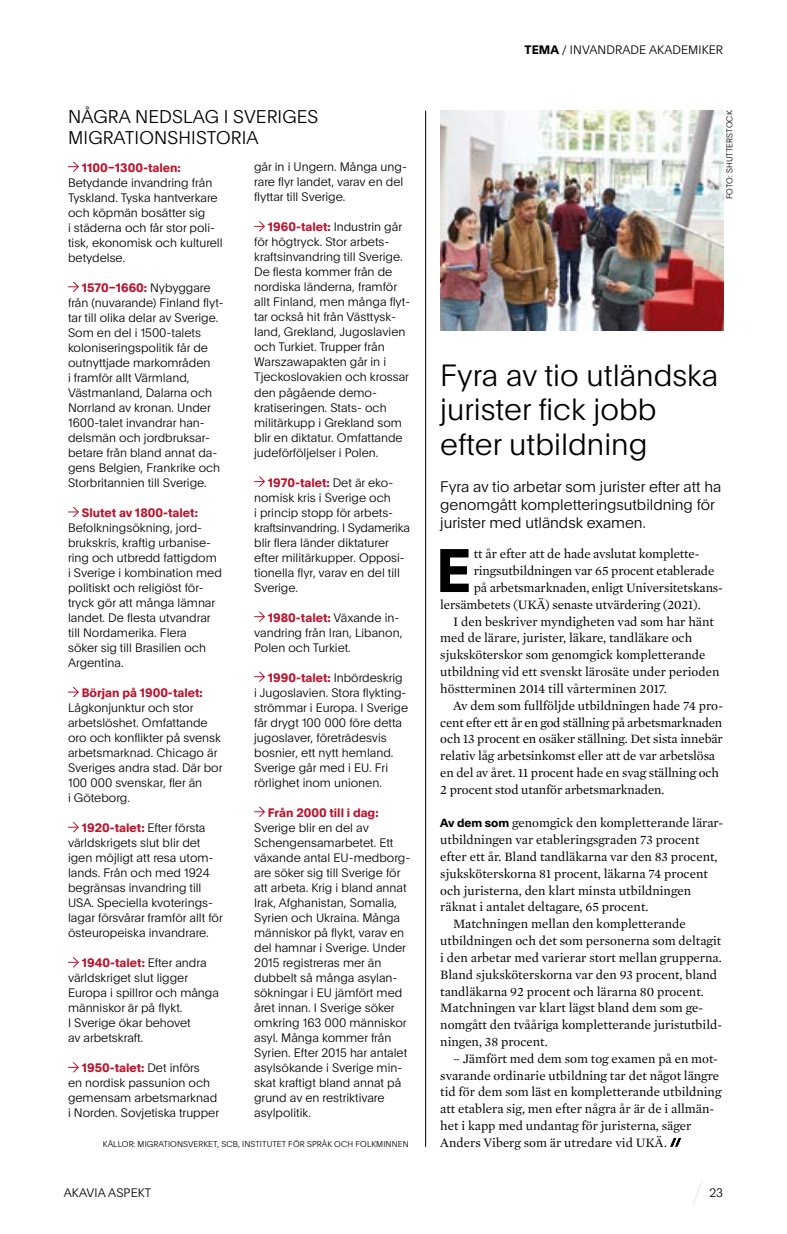
<style>
.page{position:relative;width:787px;height:1234px;background:#fff}
.page>*{position:absolute;margin:0;border:0;box-sizing:border-box;transform-origin:0 0}
.t1{font:700 60px "Plain";color:#000}
.t2{font:100 30px/34.5px "Plain";color:#000}
.t3{font:100 18px/21px "Plain";letter-spacing:.01em;color:#000}
.t4{font:100 15px/18px "Plain";color:#000}
.t5{font:13.05px/16.8px "Mercury Text G1";color:#000}
.t6{font:13.05px "Mercury Text G1";letter-spacing:-.02em;color:#000}
.t7{font:100 12px/15px "Plain";color:#000}
.t8{font:700 12px "Plain";color:#bc132c}
.t9{font:100 8.25px "Plain";letter-spacing:.01em;color:#000}
.s1{font-weight:700;color:#bc132c}
.s2{font-weight:700}
.s3{font-family:"Plain";font-weight:700;font-size:11.55px}
</style>
<div class="page">
<svg style="left:693px;top:1181px;width:10px;height:24px"></svg>
<svg style="left:670px;top:1137px;width:12px;height:10px"></svg>
<hr style="left:425px;top:111px;width:1px;height:1035px;background:#000">
<img style="left:440px;top:111px;width:283px;height:219px">
<svg style="left:68px;top:162px;width:11px;height:10px"></svg>
<svg style="left:68px;top:282px;width:11px;height:10px"></svg>
<svg style="left:68px;top:507px;width:11px;height:10px"></svg>
<svg style="left:68px;top:687px;width:11px;height:10px"></svg>
<svg style="left:68px;top:822px;width:11px;height:10px"></svg>
<svg style="left:68px;top:957px;width:11px;height:10px"></svg>
<svg style="left:68px;top:1062px;width:11px;height:10px"></svg>
<svg style="left:254px;top:221px;width:11px;height:10px"></svg>
<svg style="left:254px;top:476px;width:11px;height:10px"></svg>
<svg style="left:254px;top:611px;width:11px;height:10px"></svg>
<svg style="left:254px;top:671px;width:11px;height:10px"></svg>
<svg style="left:254px;top:806px;width:11px;height:10px"></svg>
<h3 class="t3" style="left:68px;top:105px;width:252px">NÅGRA NEDSLAG I SVERIGES<br>MIGRATIONSHISTORIA</h3>
<p class="t8" style="left:82px;top:159px;width:101px">1100–1300-talen:</p>
<p class="t7" style="left:68px;top:174px;width:156px">Betydande invandring från<br>Tyskland. Tyska hantverkare och köpmän bosätter sig<br>i städerna och får stor poli&shy;tisk, ekonomisk och kulturell betydelse.</p>
<p class="t7" style="left:68px;top:279px;width:157px;text-indent:14px"><span class="s1">1570–1660:</span> Nybyggare från (nuvarande) Finland flyt&shy;tar till olika delar av Sverige.<br>Som en del i 1500-talets koloniseringspolitik får de outnyttjade markområden<br>i framför allt Värmland,<br>Västmanland, Dalarna och<br>Norrland av kronan. Under<br>1600-talet invandrar han&shy;delsmän och jordbruksar&shy;betare från bland annat da&shy;gens Belgien, Frankrike och<br>Storbritannien till Sverige.</p>
<p class="t8" style="left:82px;top:504px;width:118px">Slutet av 1800-talet:</p>
<p class="t7" style="left:68px;top:519px;width:155px">Befolkningsökning, jord&shy;brukskris, kraftig urbanise&shy;ring och utbredd fattigdom i Sverige i kombination med politiskt och religiöst för&shy;tryck gör att många lämnar landet. De flesta utvandrar till Nordamerika. Flera<br>söker sig till Brasilien och<br>Argentina.</p>
<p class="t8" style="left:82px;top:684px;width:123px">Början på 1900-talet:</p>
<p class="t7" style="left:68px;top:699px;width:156px">Lågkonjunktur och stor arbetslöshet. Omfattande oro och konflikter på svensk arbetsmarknad. Chicago är<br>Sveriges andra stad. Där bor<br>100 000 svenskar, fler än<br>i Göteborg.</p>
<p class="t7" style="left:68px;top:819px;width:156px;text-indent:14px"><span class="s1">1920-talet:</span> Efter första världskrigets slut blir det igen möjligt att resa utom&shy;lands. Från och med 1924 begränsas invandring till<br>USA. Speciella kvoterings&shy;lagar försvårar framför allt för östeuropeiska invandrare.</p>
<p class="t7" style="left:68px;top:954px;width:152px;text-indent:14px"><span class="s1">1940-talet:</span> Efter andra världskriget slut ligger<br>Europa i spillror och många människor är på flykt.<br>I Sverige ökar behovet<br>av arbetskraft.</p>
<p class="t7" style="left:68px;top:1059px;width:153px;text-indent:14px"><span class="s1">1950-talet:</span> Det införs<br>en nordisk passunion och gemensam arbetsmarknad i Norden. Sovjetiska trupper</p>
<p class="t7" style="left:254px;top:159px;width:154px">går in i Ungern. Många ung&shy;rare flyr landet, varav en del flyttar till Sverige.</p>
<p class="t7" style="left:254px;top:219px;width:158px;text-indent:14px"><span class="s1">1960-talet:</span> Industrin går för högtryck. Stor arbets&shy;kraftsinvandring till Sverige.<br>De flesta kommer från de nordiska länderna, framför allt Finland, men många flyt&shy;tar också hit från Västtysk&shy;land, Grekland, Jugoslavien och Turkiet. Trupper från<br>Warszawapakten går in i<br>Tjeckoslovakien och krossar den pågående demo&shy;kratiseringen. Stats- och militärkupp i Grekland som blir en diktatur. Omfattande judeförföljelser i Polen.</p>
<p class="t7" style="left:254px;top:474px;width:157px;text-indent:14px"><span class="s1">1970-talet:</span> Det är eko&shy;nomisk kris i Sverige och<br>i princip stopp för arbets&shy;kraftsinvandring. I Sydamerika blir flera länder diktaturer efter militärkupper. Opposi&shy;tionella flyr, varav en del till<br>Sverige.</p>
<p class="t7" style="left:254px;top:609px;width:150px;text-indent:14px"><span class="s1">1980-talet:</span> Växande in&shy;vandring från Iran, Libanon,<br>Polen och Turkiet.</p>
<p class="t7" style="left:254px;top:669px;width:155px;text-indent:14px"><span class="s1">1990-talet:</span> Inbördeskrig i Jugoslavien. Stora flykting&shy;strömmar i Europa. I Sverige får drygt 100 000 före detta jugoslaver, företrädesvis bosnier, ett nytt hemland.<br>Sverige går med i EU. Fri rörlighet inom unionen.</p>
<p class="t8" style="left:268px;top:803px;width:112px">Från 2000 till i dag:</p>
<p class="t7" style="left:254px;top:819px;width:158px">Sverige blir en del av<br>Schengensamarbetet. Ett växande antal EU-medborg&shy;are söker sig till Sverige för att arbeta. Krig i bland annat<br>Irak, Afghanistan, Somalia,<br>Syrien och Ukraina. Många människor på flykt, varav en del hamnar i Sverige. Under<br>2015 registreras mer än dubbelt så många asylan&shy;sökningar i EU jämfört med året innan. I Sverige söker omkring 163 000 människor asyl. Många kommer från<br>Syrien. Efter 2015 har antalet asylsökande i Sverige min&shy;skat kraftigt bland annat på grund av en restriktivare asylpolitik.</p>
<p class="t7" style="left:524px;top:42px;width:200px"><span class="s2">TEMA</span> / INVANDRADE AKADEMIKER</p>
<p class="t9" style="left:723px;top:199px;width:90px;rotate:-90deg">FOTO: SHUTTERSTOCK</p>
<h2 class="t2" style="left:440px;top:356px;width:279px">Fyra av tio utländska jurister fick jobb efter utbildning</h2>
<p class="t4" style="left:440px;top:477px;width:282px">Fyra av tio arbetar som jurister efter att ha genomgått kompletteringsutbildning för jurister med utländsk examen.</p>
<h1 class="t1" style="left:436px;top:527px;width:37px">E</h1>
<p class="t5" style="left:474px;top:545px;width:227px">tt år efter att de hade avslutat komplette-</p>
<p class="t5" style="left:474px;top:561px;width:242px">ringsutbildningen var 65 procent etablerade</p>
<p class="t5" style="left:474px;top:578px;width:251px">på arbetsmarknaden, enligt Universitetskans-</p>
<p class="t5" style="left:440px;top:595px;width:262px">lersämbetets (UKÄ) senaste utvärdering (2021).</p>
<p class="t5" style="left:453px;top:612px;width:262px">I den beskriver myndigheten vad som har hänt</p>
<p class="t5" style="left:440px;top:629px;width:253px">med de lärare, jurister, läkare, tandläkare och</p>
<p class="t5" style="left:440px;top:645px;width:266px">sjuksköterskor som genomgick kompletterande</p>
<p class="t5" style="left:440px;top:662px;width:281px">utbildning vid ett svenskt lärosäte under perioden</p>
<p class="t5" style="left:440px;top:679px;width:228px">höstterminen 2014 till vårterminen 2017.</p>
<p class="t5" style="left:453px;top:696px;width:272px">Av dem som fullföljde utbildningen hade 74 pro-</p>
<p class="t6" style="left:440px;top:712px;width:283px">cent efter ett år en god ställning på arbetsmarknaden</p>
<p class="t5" style="left:440px;top:729px;width:284px">och 13 procent en osäker ställning. Det sista innebär</p>
<p class="t5" style="left:440px;top:746px;width:276px">relativ låg arbetsinkomst eller att de var arbetslösa</p>
<p class="t5" style="left:440px;top:763px;width:280px">en del av året. 11 procent hade en svag ställning och</p>
<p class="t5" style="left:440px;top:780px;width:226px">2 procent stod utanför arbetsmarknaden.</p>
<p class="t5" style="left:440px;top:813px;width:284px"><span class="s3">Av dem som</span> genomgick den kompletterande lärar-</p>
<p class="t5" style="left:440px;top:830px;width:261px">utbildningen var etableringsgraden 73 procent</p>
<p class="t5" style="left:440px;top:847px;width:279px">efter ett år. Bland tandläkarna var den 83 procent,</p>
<p class="t5" style="left:440px;top:864px;width:269px">sjuksköterskorna 81 procent, läkarna 74 procent</p>
<p class="t5" style="left:440px;top:881px;width:252px">och juristerna, den klart minsta utbildningen</p>
<p class="t5" style="left:440px;top:897px;width:210px">räknat i antalet deltagare, 65 procent.</p>
<p class="t5" style="left:453px;top:914px;width:234px">Matchningen mellan den kompletterande</p>
<p class="t5" style="left:440px;top:931px;width:282px">utbildningen och det som personerna som deltagit</p>
<p class="t5" style="left:440px;top:948px;width:283px">i den arbetar med varierar stort mellan grupperna.</p>
<p class="t5" style="left:440px;top:965px;width:278px">Bland sjuksköterskorna var den 93 procent, bland</p>
<p class="t5" style="left:440px;top:981px;width:265px">tandläkarna 92 procent och lärarna 80 procent.</p>
<p class="t5" style="left:440px;top:998px;width:265px">Matchningen var klart lägst bland dem som ge-</p>
<p class="t5" style="left:440px;top:1015px;width:283px">nomgått den tvååriga kompletterande juristutbild-</p>
<p class="t5" style="left:440px;top:1032px;width:109px">ningen, 38 procent.</p>
<p class="t5" style="left:440px;top:1049px;width:283px;text-indent:13px">– Jämfört med dem som tog examen på en mot&shy;svarande ordinarie utbildning tar det något längre tid för dem som läst en kompletterande utbildning att etablera sig, men efter några år är de i allmän&shy;het i kapp med undantag för juristerna, säger</p>
<p class="t9" style="left:103px;top:1137px;width:307px">KÄLLOR: MIGRATIONSVERKET, SCB, INSTITUTET FÖR SPRÅK OCH FOLKMINNEN</p>
<p class="t5" style="left:440px;top:1133px;width:228px">Anders Viberg som är utredare vid UKÄ.</p>
<p class="t7" style="left:64px;top:1184px;width:89px">AKAVIA ASPEKT</p>
<p class="t7" style="left:709px;top:1184px;width:15px">23</p>
</div>
